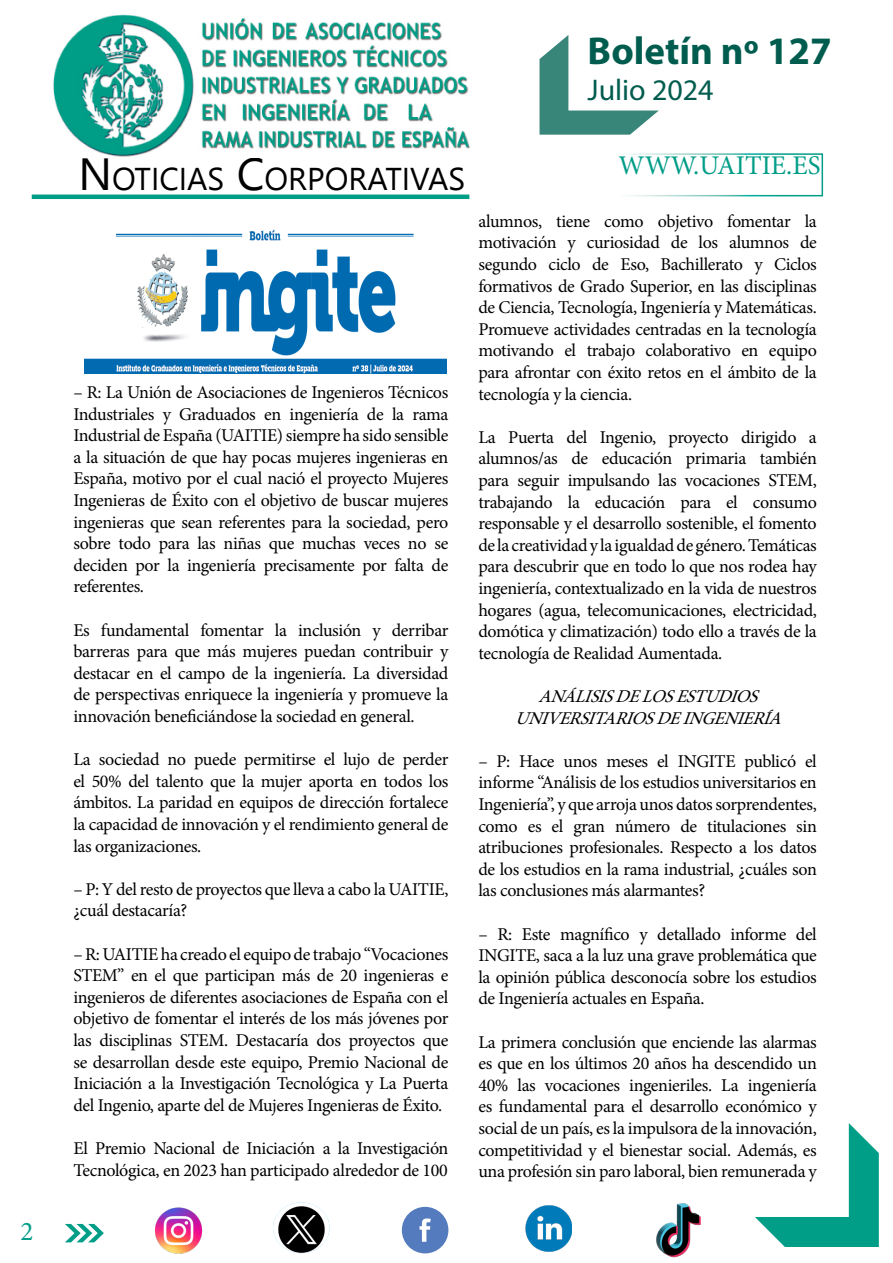
<style>
.page{position:relative;width:893px;height:1263px;background:#fff}
.page>*{position:absolute;margin:0;border:0;box-sizing:border-box;transform-origin:0 0}
.t1{font:700 39px "Myriad Pro";color:#005c4e}
.t2{font:31.5px "Segoe UI Emoji";color:#000}
.t3{font:30px "Myriad Pro";color:#005c4e}
.t4{font:27px "Minion Pro";color:#009d87}
.t5{font:18px/21.6px "Minion Pro";letter-spacing:-.02em;color:#000;text-align:justify}
.t6{font:italic 18px/21.6px "Minion Pro";color:#000;text-align:center}
</style>
<div class="page">
<svg style="left:65px;top:1224px;width:39px;height:18px"></svg>
<div style="left:402px;top:1207px;width:46px;height:46px;background:#547bbd;border-radius:50%"></div>
<svg style="left:419px;top:1218px;width:12px;height:24px"></svg>
<img style="left:273px;top:1202px;width:57px;height:51px">
<img style="left:525px;top:1205px;width:47px;height:47px">
<svg style="left:539px;top:35px;width:120px;height:100px"></svg>
<div style="left:617px;top:153px;width:206px;height:43px;border:2px solid #fff"></div>
<hr style="left:32px;top:195px;width:437px;height:4px;background:#009d87">
<img style="left:53px;top:14px;width:417px;height:143px">
<svg style="left:755px;top:1123px;width:124px;height:124px"></svg>
<img style="left:154px;top:1207px;width:49px;height:47px">
<img style="left:656px;top:1203px;width:45px;height:55px">
<img style="left:84px;top:229px;width:362px;height:144px">
<h3 class="t4" style="left:21px;top:1213px;width:14px">2</h3>
<h1 class="t1" style="left:588px;top:26px;width:246px">Boletín nº 127</h1>
<h3 class="t3" style="left:588px;top:72px;width:128px">Julio 2024</h3>
<h2 class="t2" style="left:208px;top:160px;width:259px">▲ □□▼❖▲</h2>
<p class="t5" style="left:73px;top:381px;width:377px">– R: La Unión de Asociaciones de Ingenieros Técnicos Industriales y Graduados en ingeniería de la rama Industrial de España (UAITIE) siempre ha sido sensible a la situación de que hay pocas mujeres ingenieras en España, motivo por el cual nació el proyecto Mujeres Ingenieras de Éxito con el objetivo de buscar mujeres ingenieras que sean referentes para la sociedad, pero sobre todo para las niñas que muchas veces no se deciden por la ingeniería precisamente por falta de referentes.</p>
<p class="t5" style="left:73px;top:619px;width:377px">Es fundamental fomentar la inclusión y derribar barreras para que más mujeres puedan contribuir y destacar en el campo de la ingeniería. La diversidad de perspectivas enriquece la ingeniería y promueve la innovación beneficiándose la sociedad en general.</p>
<p class="t5" style="left:73px;top:749px;width:377px">La sociedad no puede permitirse el lujo de perder el 50% del talento que la mujer aporta en todos los ámbitos. La paridad en equipos de dirección fortalece la capacidad de innovación y el rendimiento general de las organizaciones.</p>
<p class="t5" style="left:73px;top:878px;width:377px">– P: Y del resto de proyectos que lleva a cabo la UAITIE, ¿cuál destacaría?</p>
<p class="t5" style="left:73px;top:943px;width:377px">– R: UAITIE ha creado el equipo de trabajo “Vocaciones STEM” en el que participan más de 20 ingenieras e ingenieros de diferentes asociaciones de España con el objetivo de fomentar el interés de los más jóvenes por las disciplinas STEM. Destacaría dos proyectos que se desarrollan desde este equipo, Premio Nacional de Iniciación a la Investigación Tecnológica y La Puerta del Ingenio, aparte del de Mujeres Ingenieras de Éxito.</p>
<p class="t5" style="left:73px;top:1137px;width:377px">El Premio Nacional de Iniciación a la Investigación<br>Tecnológica, en 2023 han participado alrededor de 100</p>
<h3 class="t4" style="left:618px;top:148px;width:204px">WWW.UAITIE.ES</h3>
<p class="t5" style="left:478px;top:210px;width:340px">alumnos, tiene como objetivo fomentar la motivación y curiosidad de los alumnos de segundo ciclo de Eso, Bachillerato y Ciclos formativos de Grado Superior, en las disciplinas de Ciencia, Tecnología, Ingeniería y Matemáticas.<br>Promueve actividades centradas en la tecnología motivando el trabajo colaborativo en equipo para afrontar con éxito retos en el ámbito de la tecnología y la ciencia.</p>
<p class="t5" style="left:478px;top:426px;width:340px">La Puerta del Ingenio, proyecto dirigido a alumnos/as de educación primaria también para seguir impulsando las vocaciones STEM, trabajando la educación para el consumo responsable y el desarrollo sostenible, el fomento de la creatividad y la igualdad de género. Temáticas para descubrir que en todo lo que nos rodea hay ingeniería, contextualizado en la vida de nuestros hogares (agua, telecomunicaciones, electricidad, domótica y climatización) todo ello a través de la tecnología de Realidad Aumentada.</p>
<p class="t6" style="left:515px;top:685px;width:276px">ANÁLISISDELOSESTUDIOS<br>UNIVERSITARIOSDEINGENIERÍA</p>
<p class="t5" style="left:478px;top:750px;width:340px">– P: Hace unos meses el INGITE publicó el informe “Análisis de los estudios universitarios en Ingeniería”, y que arroja unos datos sorprendentes, como es el gran número de titulaciones sin atribuciones profesionales. Respecto a los datos de los estudios en la rama industrial, ¿cuáles son las conclusiones más alarmantes?</p>
<p class="t5" style="left:478px;top:923px;width:340px">– R: Este magnífico y detallado informe del INGITE, saca a la luz una grave problemática que la opinión pública desconocía sobre los estudios de Ingeniería actuales en España.</p>
<p class="t5" style="left:478px;top:1031px;width:340px">La primera conclusión que enciende las alarmas es que en los últimos 20 años ha descendido un 40% las vocaciones ingenieriles. La ingeniería es fundamental para el desarrollo económico y social de un país, es la impulsora de la innovación, competitividad y el bienestar social. Además, es una profesión sin paro laboral, bien remunerada y</p>
</div>
